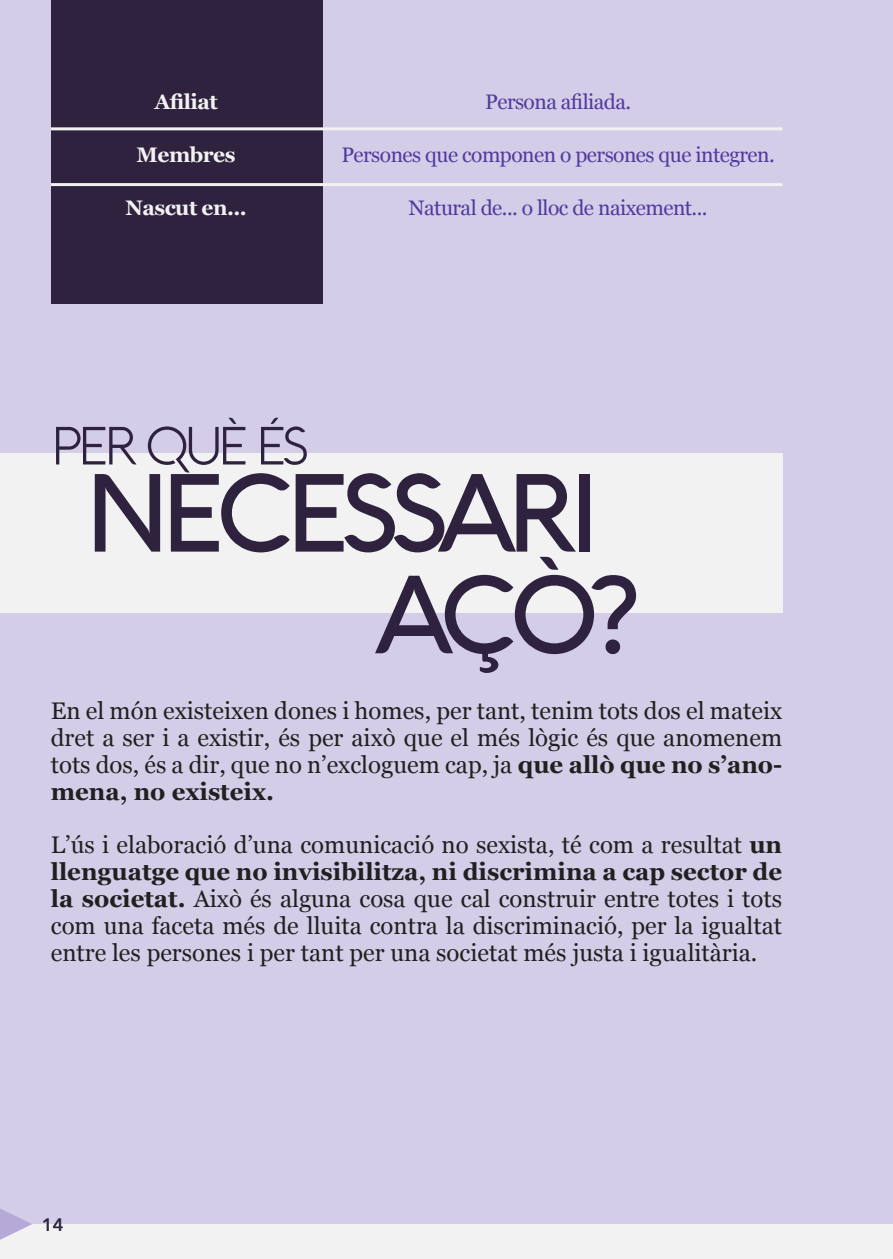
<style>
.page{position:relative;width:893px;height:1259px;background:#d3cde7}
.page>*{position:absolute;margin:0;border:0;box-sizing:border-box;transform-origin:0 0}
.t1{font:500 108.3px/101.7px "Aquawax";letter-spacing:-.075em;color:#2f223e}
.t2{font:300 52.5px "Aquawax";letter-spacing:-.075em;color:#2f223e}
.Estilo_de_párrafo_1{font:24px/27px "Georgia";color:#231f20;text-align:justify}
.Estilo_de_párrafo_1-2{font:21px "Georgia";letter-spacing:-.025em;color:#5239a0}
.Estilo_de_párrafo_1-3{font:700 21px "Georgia";letter-spacing:-.025em;color:#f2f2f2}
.t3{font:600 18px "Avenir Next";color:#2f223e}
.s1{font-weight:700}
</style>
<div class="page">
<div style="left:0;top:1224px;width:893px;height:35px;background:#f2f2f2"></div>
<svg style="left:0;top:1208px;width:32px;height:32px"></svg>
<div style="left:51px;top:0;width:271px;height:303px;background:#2f223e"></div>
<hr style="left:51px;top:127px;width:731px;height:3px;background:#f2f2f2">
<hr style="left:51px;top:183px;width:731px;height:3px;background:#f2f2f2">
<div style="left:0;top:453px;width:782px;height:159px;background:#f2f2f2"></div>
<p class="Estilo_de_párrafo_1-3" style="left:154px;top:86px;width:65px">Afiliat</p>
<p class="Estilo_de_párrafo_1-3" style="left:137px;top:139px;width:100px">Membres</p>
<p class="Estilo_de_párrafo_1-3" style="left:125px;top:191px;width:123px">Nascut en...</p>
<p class="Estilo_de_párrafo_1-2" style="left:485px;top:87px;width:148px">Persona afiliada.</p>
<p class="Estilo_de_párrafo_1-2" style="left:341px;top:139px;width:435px">Persones que componen o persones que integren.</p>
<p class="Estilo_de_párrafo_1-2" style="left:409px;top:192px;width:300px">Natural de... o lloc de naixement...</p>
<p class="t2" style="left:51px;top:415px;width:259px">PER QUÈ ÉS</p>
<p class="t1" style="left:377px;top:462px;width:262px;text-indent:-292px">NECESSARI<br>AÇÒ?</p>
<p class="Estilo_de_párrafo_1" style="left:51px;top:696px;width:733px">En el món existeixen dones i homes, per tant, tenim tots dos el mateix dret a ser i a existir, és per això que el més lògic és que anomenem tots dos, és a dir, que no n’excloguem cap, ja <span class="s1">que allò que no s’ano&shy;mena, no existeix.</span></p>
<p class="Estilo_de_párrafo_1" style="left:51px;top:830px;width:733px">L’ús i elaboració d’una comunicació no sexista, té com a resultat <span class="s1">un llenguatge que no invisibilitza, ni discrimina a cap sector de la societat.</span> Això és alguna cosa que cal construir entre totes i tots com una faceta més de lluita contra la discriminació, per la igualtat entre les persones i per tant per una societat més justa i igualitària.</p>
<p class="t3" style="left:42px;top:1209px;width:23px">14</p>
</div>
